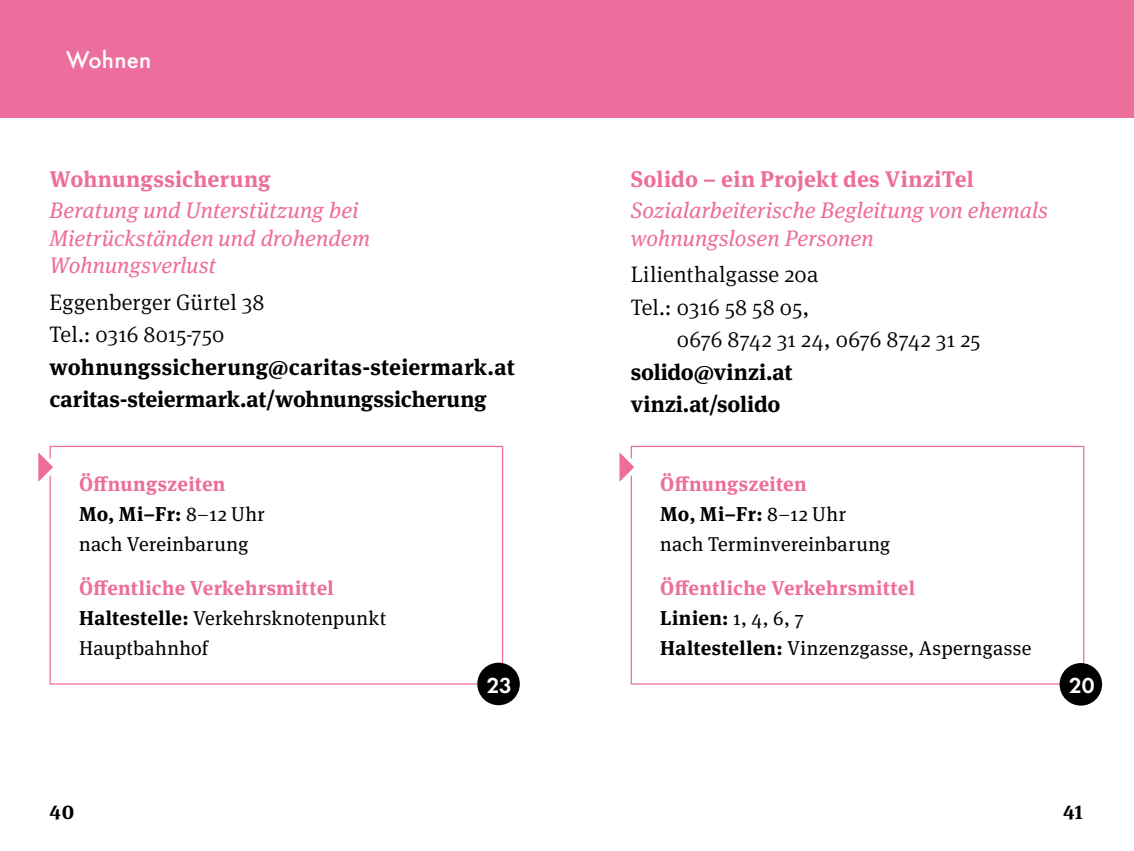
<style>
.page{position:relative;width:1134px;height:851px;background:#fff}
.page>*{position:absolute;margin:0;border:0;box-sizing:border-box;transform-origin:0 0}
.t1{font:500 25px "Futura PT";letter-spacing:.01em;color:#fff}
.t2{font:italic 22.5px/27.5px "Meta Serif Pro";letter-spacing:.005em;color:#ed6e9c}
.t3{font:700 22.5px/32.5px "Meta Serif Pro";color:#000}
.t4{font:300 22.5px/32.5px "Meta Serif Pro";color:#000}
.t5{font:700 22.5px "Meta Serif Pro";letter-spacing:.01em;color:#ed6e9c}
.t6{font:600 22.5px "Futura PT";color:#fff}
.t7{font:20px/30px "Meta Serif Pro";letter-spacing:.015em;color:#000}
.t8{font:700 20px "Meta Serif Pro";color:#000}
.s1{font-weight:700;color:#ed6e9c}
.s2{font-weight:700}
</style>
<div class="page">
<div style="left:631px;top:445px;width:453px;height:239px;border:1px solid #ed6e9c"></div>
<svg style="left:619px;top:445px;width:24px;height:47px"></svg>
<div style="left:0;top:0;width:1134px;height:117px;background:#ed6e9c"></div>
<div style="left:1059px;top:663px;width:43px;height:42px;background:#000;border-radius:50%"></div>
<div style="left:50px;top:445px;width:453px;height:239px;border:1px solid #ed6e9c"></div>
<svg style="left:38px;top:445px;width:24px;height:47px"></svg>
<div style="left:477px;top:662px;width:43px;height:43px;background:#000;border-radius:50%"></div>
<p class="t1" style="left:66px;top:45px;width:87px">Wohnen</p>
<p class="t5" style="left:50px;top:161px;width:222px">Wohnungssicherung</p>
<p class="t2" style="left:50px;top:196px;width:322px">Beratung und Unterstützung bei<br>Mietrückständen und drohendem<br>Wohnungsverlust</p>
<p class="t4" style="left:50px;top:284px;width:216px">Eggenberger Gürtel 38<br>Tel.: 0316 8015-750</p>
<p class="t3" style="left:50px;top:348px;width:467px">wohnungssicherung@caritas-steiermark.at caritas-steiermark.at/wohnungssicherung</p>
<p class="t7" style="left:79px;top:467px;width:187px"><span class="s1">Öffnungszeiten<br></span><span class="s2">Mo, Mi–Fr:</span> 8–12 Uhr nach Vereinbarung</p>
<p class="t7" style="left:79px;top:572px;width:308px"><span class="s1">Öffentliche Verkehrsmittel<br></span><span class="s2">Haltestelle:</span> Verkehrsknotenpunkt<br>Hauptbahnhof</p>
<p class="t5" style="left:631px;top:161px;width:345px">Solido – ein Projekt des VinziTel</p>
<p class="t2" style="left:631px;top:196px;width:419px">Sozialarbeiterische Begleitung von ehemals wohnungslosen Personen</p>
<p class="t4" style="left:631px;top:257px;width:189px">Lilienthalgasse 20a</p>
<p class="t4" style="left:631px;top:289px;width:180px">Tel.: 0316 58 58 05,</p>
<p class="t4" style="left:677px;top:322px;width:305px">0676 8742 31 24, 0676 8742 31 25</p>
<p class="t3" style="left:631px;top:353px;width:163px">solido@vinzi.at vinzi.at/solido</p>
<p class="t7" style="left:660px;top:467px;width:232px"><span class="s1">Öffnungszeiten<br></span><span class="s2">Mo, Mi–Fr:</span> 8–12 Uhr nach Terminvereinbarung</p>
<p class="t7" style="left:660px;top:572px;width:373px"><span class="s1">Öffentliche Verkehrsmittel<br></span><span class="s2">Linien:</span> 1, 4, 6, 7<br><span class="s2">Haltestellen:</span> Vinzenzgasse, Asperngasse</p>
<p class="t6" style="left:487px;top:670px;width:27px">23</p>
<p class="t6" style="left:1069px;top:671px;width:27px">20</p>
<p class="t8" style="left:50px;top:796px;width:26px">40</p>
<p class="t8" style="left:1063px;top:796px;width:21px">41</p>
</div>
